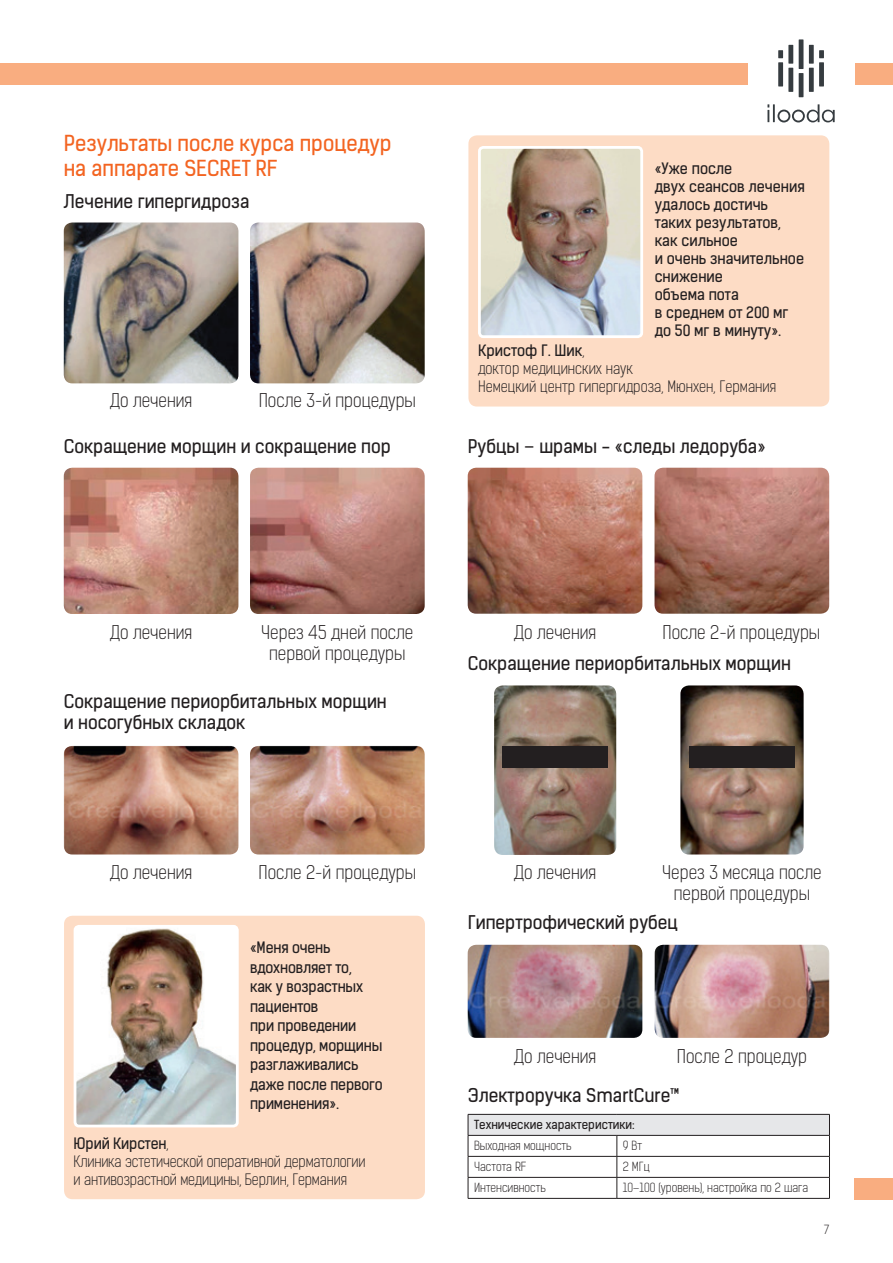
<style>
.page{position:relative;width:893px;height:1263px;background:#fff}
.page>*{position:absolute;margin:0;border:0;box-sizing:border-box;transform-origin:0 0}
.t1{font:21px/25.2px "Kelson Sans Regular RU";color:#f36421}
.t2{font:18px/21.6px "Kelson Sans Regular RU";color:#231f20}
.t3{font:18px/21.6px "Kelson Sans Light RU";color:#231f20;text-align:center}
.t4{font:15px/18px "Kelson Sans Regular RU";color:#231f20}
.t5{font:15px/18px "Kelson Sans Light RU";letter-spacing:-.01em;color:#231f20}
.t6{font:12px "Kelson Sans Light RU";color:#231f20}
.t7{font:12px "Kelson Sans Regular RU";color:#231f20}
.s1{font-family:"Kelson Sans Light RU"}
</style>
<div class="page">
<div style="left:0;top:64px;width:893px;height:21px;background:#f9ad80"></div>
<div style="left:855px;top:1178px;width:38px;height:21px;background:#f9ad80"></div>
<div style="left:468px;top:1114px;width:361px;height:21px;background:#e6e7e9"></div>
<hr style="left:468px;top:1114px;width:149px;height:1px;background:#231f20">
<hr style="left:617px;top:1114px;width:213px;height:1px;background:#231f20">
<hr style="left:468px;top:1135px;width:149px;height:1px;background:#231f20">
<hr style="left:617px;top:1135px;width:213px;height:1px;background:#231f20">
<hr style="left:468px;top:1156px;width:149px;height:1px;background:#231f20">
<hr style="left:617px;top:1156px;width:213px;height:1px;background:#231f20">
<hr style="left:468px;top:1177px;width:149px;height:1px;background:#231f20">
<svg style="left:468px;top:1114px;width:1px;height:84px"></svg>
<hr style="left:617px;top:1177px;width:213px;height:1px;background:#231f20">
<svg style="left:617px;top:1135px;width:1px;height:63px"></svg>
<svg style="left:829px;top:1114px;width:1px;height:84px"></svg>
<hr style="left:468px;top:1198px;width:149px;height:1px;background:#231f20">
<hr style="left:617px;top:1198px;width:213px;height:1px;background:#231f20">
<div style="left:468px;top:135px;width:361px;height:271px;background:#fddcc5;border-radius:9px"></div>
<div style="left:64px;top:916px;width:361px;height:283px;background:#fddcc5;border-radius:9px"></div>
<img style="left:482px;top:150px;width:157px;height:184px">
<div style="left:478px;top:146px;width:165px;height:192px;border:3px solid #fff;border-radius:4px"></div>
<img style="left:75px;top:926px;width:162px;height:200px;border-radius:4px">
<img style="left:78px;top:929px;width:1px;height:194px">
<div style="left:74px;top:925px;width:165px;height:202px;border:3px solid #fff;border-radius:4px"></div>
<img style="left:64px;top:222px;width:174px;height:161px">
<img style="left:250px;top:222px;width:175px;height:161px">
<img style="left:64px;top:468px;width:174px;height:146px">
<img style="left:64px;top:746px;width:174px;height:108px">
<img style="left:250px;top:746px;width:175px;height:108px">
<img style="left:250px;top:468px;width:175px;height:146px">
<img style="left:468px;top:468px;width:174px;height:146px">
<img style="left:654px;top:468px;width:175px;height:146px">
<img style="left:494px;top:685px;width:122px;height:170px">
<img style="left:680px;top:685px;width:124px;height:169px">
<img style="left:468px;top:945px;width:174px;height:93px">
<img style="left:655px;top:945px;width:174px;height:93px">
<div style="left:503px;top:746px;width:105px;height:21px;background:#231f20"></div>
<div style="left:689px;top:746px;width:105px;height:21px;background:#231f20"></div>
<div style="left:748px;top:36px;width:107px;height:87px;background:#fff"></div>
<div style="left:778px;top:50px;width:5px;height:8px;background:#363c40"></div>
<div style="left:778px;top:62px;width:5px;height:24px;background:#363c40"></div>
<div style="left:819px;top:62px;width:5px;height:24px;background:#363c40"></div>
<div style="left:819px;top:50px;width:5px;height:8px;background:#363c40"></div>
<div style="left:788px;top:68px;width:5px;height:24px;background:#363c40"></div>
<div style="left:788px;top:45px;width:5px;height:19px;background:#363c40"></div>
<div style="left:809px;top:45px;width:5px;height:19px;background:#363c40"></div>
<div style="left:809px;top:68px;width:5px;height:24px;background:#363c40"></div>
<hr style="left:799px;top:73px;width:4px;height:24px;background:#363c40">
<hr style="left:799px;top:39px;width:4px;height:30px;background:#363c40">
<svg style="left:767px;top:104px;width:68px;height:19px"></svg>
<h1 class="t1" style="left:64px;top:131px;width:329px">Результаты после курса процедур на аппарате SECRET RF</h1>
<p class="t2" style="left:64px;top:191px;width:187px">Лечение гипергидроза</p>
<p class="t3" style="left:110px;top:390px;width:84px">До лечения</p>
<p class="t3" style="left:259px;top:390px;width:159px">После 3-й процедуры</p>
<p class="t4" style="left:655px;top:160px;width:152px">«Уже после<br>двух сеансов лечения удалось достичь таких результатов, как сильное<br>и очень значительное снижение<br>объема пота<br>в среднем от 200 мг до 50 мг в минуту».</p>
<p class="t4" style="left:478px;top:341px;width:108px">Кристоф Г. Шик<span class="s1">,</span></p>
<p class="t5" style="left:478px;top:360px;width:300px">доктор медицинских наук<br>Немецкий центр гипергидроза, Мюнхен, Германия</p>
<p class="t2" style="left:64px;top:435px;width:329px">Сокращение морщин и сокращение пор</p>
<p class="t2" style="left:468px;top:435px;width:299px">Рубцы – шрамы - «следы ледоруба»</p>
<p class="t3" style="left:261px;top:621px;width:154px">Через 45 дней после первой процедуры</p>
<p class="t3" style="left:663px;top:621px;width:159px">После 2-й процедуры</p>
<p class="t3" style="left:110px;top:621px;width:84px">До лечения</p>
<p class="t3" style="left:514px;top:621px;width:84px">До лечения</p>
<p class="t2" style="left:468px;top:653px;width:324px">Сокращение периорбитальных морщин</p>
<p class="t2" style="left:64px;top:690px;width:324px">Сокращение периорбитальных морщин и носогубных складок</p>
<p class="t3" style="left:110px;top:861px;width:84px">До лечения</p>
<p class="t3" style="left:258px;top:861px;width:159px">После 2-й процедуры</p>
<p class="t4" style="left:250px;top:938px;width:134px;line-height:19.5px">«Меня очень вдохновляет то,<br>как у возрастных пациентов<br>при проведении процедур, морщины разглаживались даже после первого применения».</p>
<p class="t4" style="left:74px;top:1134px;width:96px">Юрий Кирстен<span class="s1">,</span></p>
<p class="t5" style="left:74px;top:1152px;width:293px">Клиника эстетической оперативной дерматологии и антивозрастной медицины, Берлин, Германия</p>
<p class="t3" style="left:514px;top:861px;width:84px">До лечения</p>
<p class="t3" style="left:662px;top:861px;width:161px">Через 3 месяца после первой процедуры</p>
<p class="t2" style="left:468px;top:912px;width:212px">Гипертрофический рубец</p>
<p class="t3" style="left:514px;top:1045px;width:84px">До лечения</p>
<p class="t3" style="left:677px;top:1045px;width:132px">После 2 процедур</p>
<p class="t2" style="left:468px;top:1085px;width:213px">Электроручка SmartCure™</p>
<p class="t7" style="left:474px;top:1117px;width:162px">Технические характеристики:</p>
<p class="t6" style="left:474px;top:1139px;width:99px">Выходная мощность</p>
<p class="t6" style="left:623px;top:1139px;width:21px">9 Вт</p>
<p class="t6" style="left:474px;top:1160px;width:54px">Частота RF</p>
<p class="t6" style="left:623px;top:1160px;width:28px">2 МГц</p>
<p class="t6" style="left:474px;top:1181px;width:73px">Интенсивность</p>
<p class="t6" style="left:623px;top:1181px;width:187px">10–100 (уровень), настройка по 2 шага</p>
<p class="t6" style="left:824px;top:1222px;width:7px">7</p>
</div>
